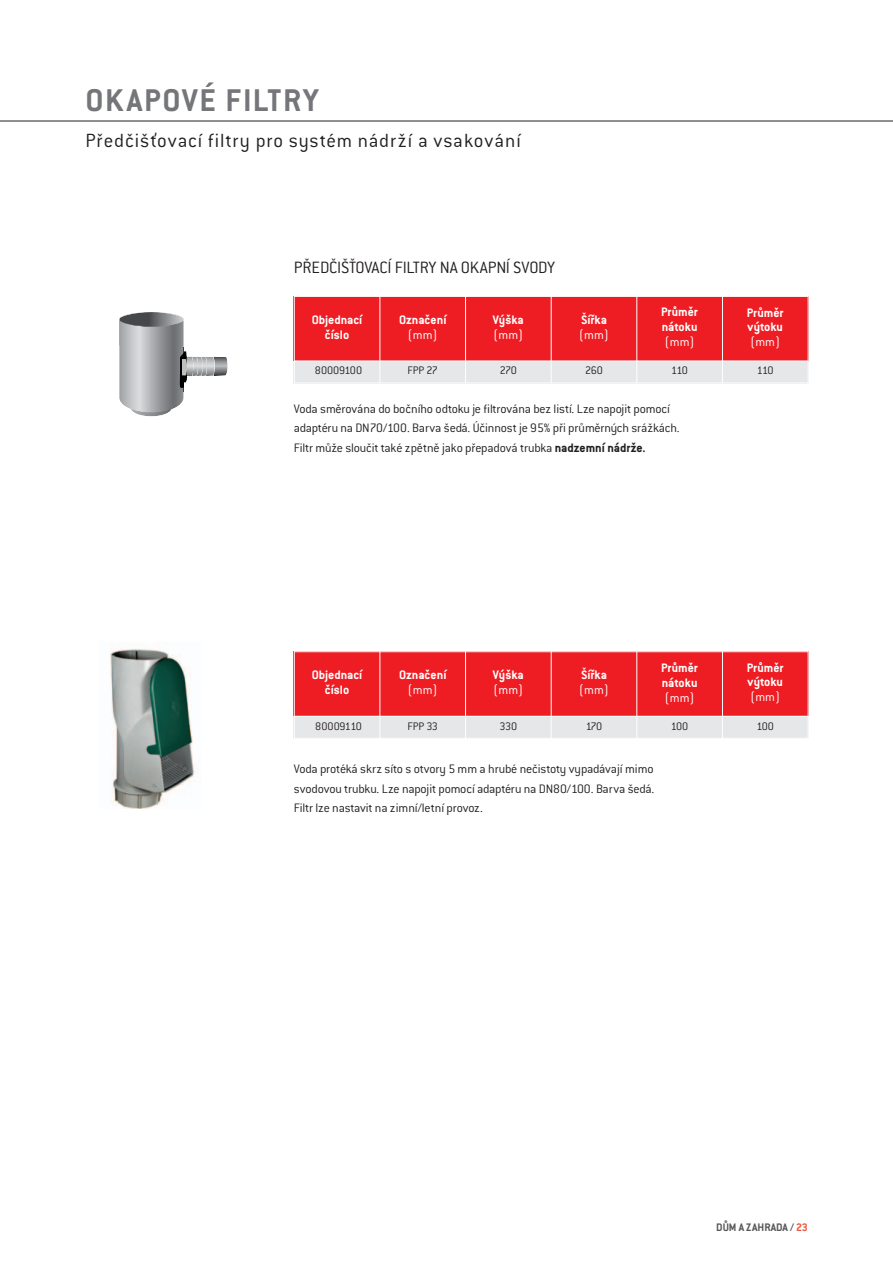
<style>
.page{position:relative;width:893px;height:1263px;background:#fff}
.page>*{position:absolute;margin:0;border:0;box-sizing:border-box;transform-origin:0 0}
.t1{font:700 34.5px "Conduit ITC Pro";letter-spacing:.05em;color:#757679}
.t2{font:300 21px "Conduit ITC Pro";letter-spacing:.04em;color:#231f20}
.t3{font:300 18px "Conduit ITC Pro";letter-spacing:-.02em;color:#231f20}
.t4{font:300 13.5px/19.5px "Conduit ITC Pro";letter-spacing:-.015em;color:#231f20}
.t5{font:700 13.5px/15px "Conduit ITC Pro";color:#fff}
.t6{font:300 13.5px "Conduit ITC Pro";color:#fff}
.t7{font:300 12px "Conduit ITC Pro";letter-spacing:-.03em;color:#231f20}
.t8{font:700 12px "Conduit ITC Pro";color:#57585a}
.t9{font:300 12px "Conduit ITC Pro";color:#231f20}
.s1{font-weight:700}
.s2{color:#f0593e}
</style>
<div class="page">
<hr style="left:0;top:121px;width:893px;height:1px;background:#231f20">
<div style="left:294px;top:296px;width:86px;height:65px;background:#ee1d23"></div>
<div style="left:380px;top:296px;width:86px;height:65px;background:#ee1d23"></div>
<div style="left:466px;top:296px;width:85px;height:65px;background:#ee1d23"></div>
<div style="left:551px;top:296px;width:86px;height:65px;background:#ee1d23"></div>
<div style="left:637px;top:296px;width:85px;height:65px;background:#ee1d23"></div>
<div style="left:722px;top:296px;width:86px;height:65px;background:#ee1d23"></div>
<div style="left:294px;top:361px;width:86px;height:22px;background:#e6e7e9"></div>
<div style="left:380px;top:361px;width:86px;height:22px;background:#e6e7e9"></div>
<div style="left:466px;top:361px;width:85px;height:22px;background:#e6e7e9"></div>
<div style="left:551px;top:361px;width:86px;height:22px;background:#e6e7e9"></div>
<div style="left:637px;top:361px;width:85px;height:22px;background:#e6e7e9"></div>
<div style="left:722px;top:361px;width:86px;height:22px;background:#e6e7e9"></div>
<hr style="left:294px;top:296px;width:1px;height:87px;background:#fff">
<hr style="left:379px;top:296px;width:1px;height:87px;background:#fff">
<hr style="left:465px;top:296px;width:1px;height:87px;background:#fff">
<hr style="left:551px;top:296px;width:1px;height:87px;background:#fff">
<hr style="left:636px;top:296px;width:1px;height:87px;background:#fff">
<hr style="left:722px;top:296px;width:1px;height:87px;background:#fff">
<hr style="left:294px;top:296px;width:514px;height:1px;background:#fff">
<hr style="left:294px;top:361px;width:514px;height:1px;background:#fff">
<svg style="left:130px;top:399px;width:42px;height:17px"></svg>
<svg style="left:119px;top:312px;width:109px;height:101px"></svg>
<div style="left:294px;top:651px;width:86px;height:65px;background:#ee1d23"></div>
<div style="left:380px;top:651px;width:86px;height:65px;background:#ee1d23"></div>
<div style="left:466px;top:651px;width:85px;height:65px;background:#ee1d23"></div>
<div style="left:551px;top:651px;width:86px;height:65px;background:#ee1d23"></div>
<div style="left:637px;top:651px;width:85px;height:65px;background:#ee1d23"></div>
<div style="left:722px;top:651px;width:86px;height:65px;background:#ee1d23"></div>
<div style="left:294px;top:716px;width:86px;height:23px;background:#e6e7e9"></div>
<div style="left:380px;top:716px;width:86px;height:23px;background:#e6e7e9"></div>
<div style="left:466px;top:716px;width:85px;height:23px;background:#e6e7e9"></div>
<div style="left:551px;top:716px;width:86px;height:23px;background:#e6e7e9"></div>
<div style="left:637px;top:716px;width:85px;height:23px;background:#e6e7e9"></div>
<div style="left:722px;top:716px;width:86px;height:23px;background:#e6e7e9"></div>
<hr style="left:294px;top:651px;width:1px;height:88px;background:#fff">
<hr style="left:379px;top:651px;width:1px;height:88px;background:#fff">
<hr style="left:465px;top:651px;width:1px;height:88px;background:#fff">
<hr style="left:551px;top:651px;width:1px;height:88px;background:#fff">
<hr style="left:636px;top:651px;width:1px;height:88px;background:#fff">
<hr style="left:722px;top:651px;width:1px;height:88px;background:#fff">
<hr style="left:294px;top:651px;width:514px;height:1px;background:#fff">
<hr style="left:294px;top:716px;width:514px;height:1px;background:#fff">
<hr style="left:294px;top:738px;width:514px;height:1px;background:#fff">
<img style="left:110px;top:648px;width:85px;height:160px">
<h1 class="t1" style="left:86px;top:89px;width:235px">OKAPOVÉ FILTRY</h1>
<h2 class="t2" style="left:86px;top:134px;width:437px">Předčišťovací filtry pro systém nádrží a vsakování</h2>
<h3 class="t3" style="left:294px;top:261px;width:263px">PŘEDČIŠŤOVACÍ FILTRY NA OKAPNÍ SVODY</h3>
<p class="t5" style="left:312px;top:314px;width:52px;text-align:center">Objednací číslo</p>
<p class="t5" style="left:399px;top:314px;width:49px">Označení</p>
<p class="t6" style="left:408px;top:330px;width:32px">(mm)</p>
<p class="t5" style="left:493px;top:314px;width:32px">Výška</p>
<p class="t6" style="left:493px;top:330px;width:32px">(mm)</p>
<p class="t5" style="left:581px;top:314px;width:27px">Šířka</p>
<p class="t6" style="left:579px;top:330px;width:32px">(mm)</p>
<p class="t5" style="left:661px;top:306px;width:38px">Průměr nátoku</p>
<p class="t6" style="left:665px;top:338px;width:32px">(mm)</p>
<p class="t5" style="left:747px;top:308px;width:38px;line-height:13.5px">Průměr výtoku</p>
<p class="t6" style="left:750px;top:337px;width:32px">(mm)</p>
<p class="t9" style="left:315px;top:367px;width:49px">80009100</p>
<p class="t7" style="left:407px;top:367px;width:32px">FPP 27</p>
<p class="t7" style="left:500px;top:367px;width:19px">270</p>
<p class="t7" style="left:585px;top:367px;width:19px">260</p>
<p class="t7" style="left:671px;top:367px;width:18px">110</p>
<p class="t7" style="left:757px;top:367px;width:18px">110</p>
<p class="t4" style="left:294px;top:400px;width:387px">Voda směrována do bočního odtoku je filtrována bez listí. Lze napojit pomocí adaptéru na DN70/100. Barva šedá. Účinnost je 95% při průměrných srážkách.<br>Filtr může sloučit také zpětně jako přepadová trubka <span class="s1">nadzemní nádrže.</span></p>
<p class="t5" style="left:312px;top:669px;width:52px;text-align:center">Objednací číslo</p>
<p class="t5" style="left:399px;top:669px;width:49px">Označení</p>
<p class="t6" style="left:408px;top:686px;width:32px">(mm)</p>
<p class="t5" style="left:493px;top:669px;width:32px">Výška</p>
<p class="t6" style="left:493px;top:686px;width:32px">(mm)</p>
<p class="t5" style="left:581px;top:669px;width:27px">Šířka</p>
<p class="t6" style="left:579px;top:686px;width:32px">(mm)</p>
<p class="t5" style="left:661px;top:661px;width:38px">Průměr nátoku</p>
<p class="t6" style="left:665px;top:693px;width:32px">(mm)</p>
<p class="t5" style="left:747px;top:663px;width:38px;line-height:13.5px">Průměr výtoku</p>
<p class="t6" style="left:750px;top:692px;width:32px">(mm)</p>
<p class="t7" style="left:315px;top:722px;width:48px">80009110</p>
<p class="t7" style="left:407px;top:722px;width:32px">FPP 33</p>
<p class="t7" style="left:499px;top:722px;width:19px">330</p>
<p class="t7" style="left:586px;top:722px;width:18px">170</p>
<p class="t7" style="left:671px;top:722px;width:19px">100</p>
<p class="t7" style="left:756px;top:722px;width:19px">100</p>
<p class="t4" style="left:294px;top:761px;width:362px;text-align:justify">Voda protéká skrz síto s otvory 5 mm a hrubé nečistoty vypadávají mimo svodovou trubku. Lze napojit pomocí adaptéru na DN80/100. Barva šedá.<br>Filtr lze nastavit na zimní/letní provoz.</p>
<p class="t8" style="left:716px;top:1223px;width:93px">DŮM A ZAHRADA / <span class="s2">23</span></p>
</div>
